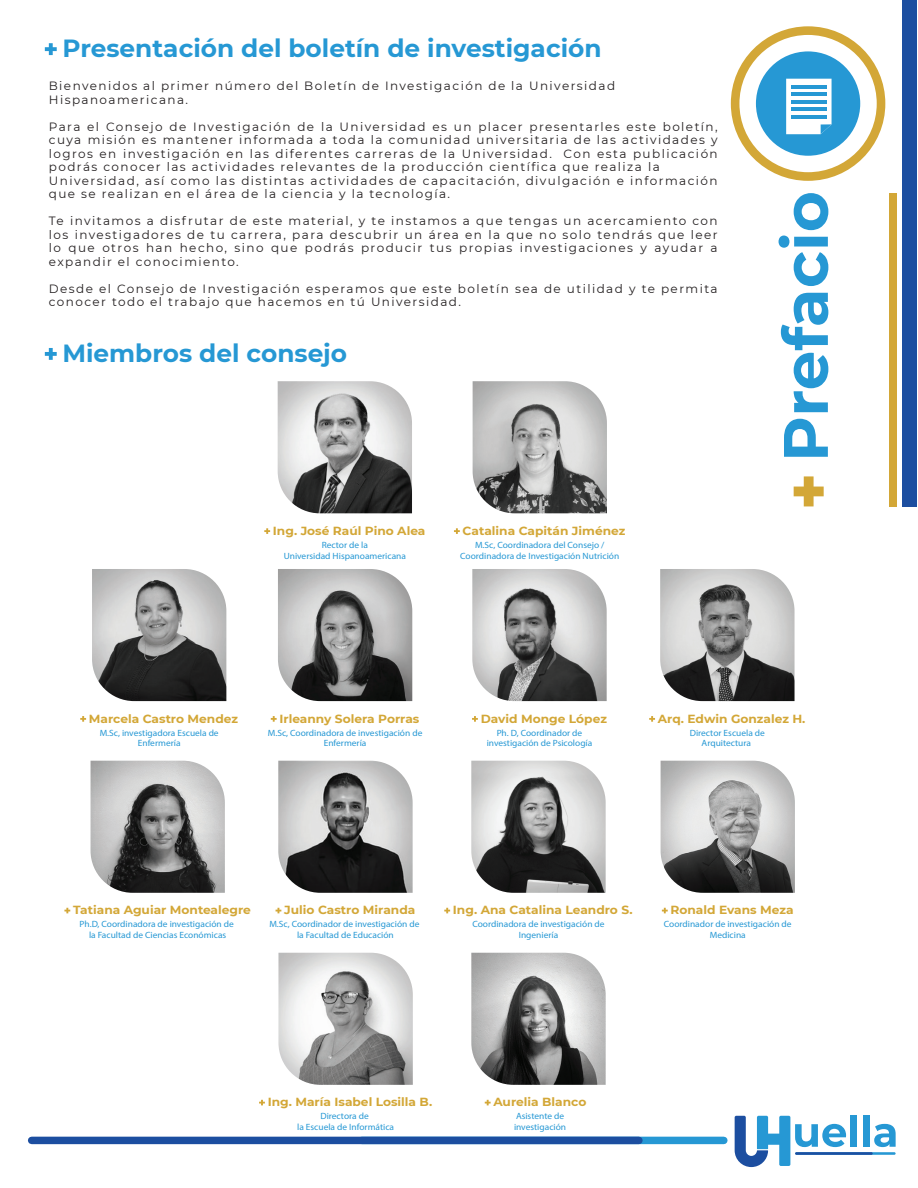
<style>
.page{position:relative;width:918px;height:1188px;background:#fff}
.page>*{position:absolute;margin:0;border:0;box-sizing:border-box;transform-origin:0 0}
.t1{font:700 62.7px "Montserrat";color:#2698d4}
.t2{font:700 24.75px "Montserrat";color:#2698d4}
.t3{font:12px/13.5px "Montserrat";letter-spacing:.12em;color:#231f20}
.t4{font:700 11.7px "Montserrat";color:#d3a737;scale:1.04 1}
.t5{font:9px/10.9px "Myriad Pro";color:#2698d4;text-align:center;scale:1.04 1}
</style>
<div class="page">
<div style="left:903px;top:0;width:14px;height:507px;background:#1c4ea0"></div>
<div style="left:889px;top:193px;width:8px;height:314px;background:#d3a737"></div>
<svg style="left:45px;top:43px;width:12px;height:12px"></svg>
<svg style="left:45px;top:348px;width:12px;height:12px"></svg>
<svg style="left:735px;top:1116px;width:111px;height:51px"></svg>
<div style="left:850px;top:1116px;width:7px;height:31px;background:#2698d4"></div>
<div style="left:863px;top:1116px;width:7px;height:31px;background:#2698d4"></div>
<svg style="left:874px;top:1124px;width:22px;height:23px"></svg>
<hr style="left:795px;top:1152px;width:101px;height:3px;background:#2698d4">
<hr style="left:795px;top:1152px;width:78px;height:3px;background:#1c4ea0">
<div style="left:362px;top:1137px;width:362px;height:7px;background:#2698d4"></div>
<div style="left:32px;top:1137px;width:607px;height:7px;background:#1c4ea0"></div>
<svg style="left:794px;top:476px;width:30px;height:30px"></svg>
<div style="left:756px;top:51px;width:104px;height:105px;background:#2698d4;border-radius:50%"></div>
<svg style="left:786px;top:79px;width:46px;height:55px;background:#e5f2f9"></svg>
<hr style="left:791px;top:85px;width:35px;height:3px;background:#2698d4">
<hr style="left:791px;top:92px;width:35px;height:4px;background:#2698d4">
<hr style="left:791px;top:100px;width:35px;height:3px;background:#2698d4">
<hr style="left:791px;top:107px;width:35px;height:4px;background:#2698d4">
<hr style="left:791px;top:115px;width:35px;height:4px;background:#2698d4">
<div style="left:731px;top:26px;width:154px;height:155px;border:9px solid #d3a737;border-radius:50%"></div>
<img style="left:278px;top:761px;width:135px;height:132px">
<svg style="left:276px;top:908px;width:5px;height:5px"></svg>
<img style="left:92px;top:569px;width:134px;height:132px">
<svg style="left:80px;top:716px;width:6px;height:6px"></svg>
<img style="left:278px;top:953px;width:135px;height:132px">
<svg style="left:259px;top:1100px;width:6px;height:5px"></svg>
<img style="left:660px;top:569px;width:135px;height:132px">
<svg style="left:649px;top:716px;width:6px;height:6px"></svg>
<img style="left:472px;top:569px;width:135px;height:132px">
<svg style="left:472px;top:716px;width:6px;height:6px"></svg>
<img style="left:471px;top:953px;width:135px;height:132px">
<svg style="left:485px;top:1100px;width:6px;height:5px"></svg>
<img style="left:473px;top:381px;width:134px;height:132px">
<svg style="left:454px;top:528px;width:6px;height:6px"></svg>
<img style="left:661px;top:761px;width:134px;height:132px">
<svg style="left:662px;top:908px;width:6px;height:5px"></svg>
<img style="left:91px;top:761px;width:134px;height:132px">
<svg style="left:64px;top:908px;width:6px;height:5px"></svg>
<img style="left:471px;top:761px;width:135px;height:132px">
<svg style="left:444px;top:908px;width:6px;height:5px"></svg>
<img style="left:278px;top:381px;width:134px;height:132px">
<svg style="left:264px;top:528px;width:6px;height:6px"></svg>
<img style="left:278px;top:569px;width:134px;height:132px">
<svg style="left:271px;top:716px;width:6px;height:6px"></svg>
<h2 class="t2" style="left:62px;top:30px;width:541px">Presentación del boletín de investigación</h2>
<p class="t3" style="left:49px;top:79px;width:568px">Bienvenidos al primer número del Boletín de Investigación de la Universidad<br>Hispanoamericana.</p>
<p class="t3" style="left:49px;top:119px;width:670px">Para el Consejo de Investigación de la Universidad es un placer presentarles este boletín, cuya misión es mantener informada a toda la comunidad universitaria de las actividades y logros en investigación en las diferentes carreras de la Universidad. Con esta publicación podrás conocer las actividades relevantes de la producción científica que realiza la Universidad, así como las distintas actividades de capacitación, divulgación e información que se realizan en el área de la ciencia y la tecnología.</p>
<p class="t3" style="left:49px;top:214px;width:670px;text-align:justify">Te invitamos a disfrutar de este material, y te instamos a que tengas un acercamiento con los investigadores de tu carrera, para descubrir un área en la que no solo tendrás que leer lo que otros han hecho, sino que podrás producir tus propias investigaciones y ayudar a expandir el conocimiento.</p>
<p class="t3" style="left:49px;top:281px;width:670px">Desde el Consejo de Investigación esperamos que este boletín sea de utilidad y te permita conocer todo el trabajo que hacemos en tú Universidad.</p>
<h2 class="t2" style="left:62px;top:335px;width:286px">Miembros del consejo</h2>
<p class="t4" style="left:273px;top:522px;width:148px">Ing. José Raúl Pino Alea</p>
<p class="t5" style="left:284px;top:539px;width:119px">Rector de la<br>Universidad Hispanoamericana</p>
<p class="t4" style="left:463px;top:522px;width:158px">Catalina Capitán Jiménez</p>
<p class="t5" style="left:460px;top:539px;width:154px">M.Sc, Coordinadora del Consejo /<br>Coordinadora de Investigación Nutrición</p>
<h1 class="t1" style="left:760px;top:462px;width:272px;rotate:-90deg">Prefacio</h1>
<p class="t4" style="left:89px;top:710px;width:145px">Marcela Castro Mendez</p>
<p class="t5" style="left:100px;top:727px;width:116px">M.Sc, investigadora Escuela de<br>Enfermería</p>
<p class="t4" style="left:279px;top:710px;width:136px">Irleanny Solera Porras</p>
<p class="t5" style="left:268px;top:727px;width:150px">M.Sc, Coordinadora de investigación de<br>Enfermería</p>
<p class="t4" style="left:481px;top:710px;width:123px">David Monge López</p>
<p class="t5" style="left:487px;top:727px;width:103px">Ph. D, Coordinador de investigación de Psicología</p>
<p class="t4" style="left:658px;top:710px;width:143px">Arq. Edwin Gonzalez H.</p>
<p class="t5" style="left:690px;top:727px;width:74px">Director Escuela de<br>Arquitectura</p>
<p class="t4" style="left:73px;top:902px;width:173px">Tatiana Aguiar Montealegre</p>
<p class="t5" style="left:80px;top:919px;width:150px">Ph.D, Coordinadora de investigación de la Facultad de Ciencias Económicas</p>
<p class="t4" style="left:284px;top:902px;width:128px">Julio Castro Miranda</p>
<p class="t5" style="left:269px;top:919px;width:146px">M.Sc, Coordinador de investigación de la Facultad de Educación</p>
<p class="t4" style="left:453px;top:902px;width:174px">Ing. Ana Catalina Leandro S.</p>
<p class="t5" style="left:472px;top:919px;width:129px">Coordinadora de investigación de<br>Ingeniería</p>
<p class="t4" style="left:671px;top:902px;width:120px">Ronald Evans Meza</p>
<p class="t5" style="left:664px;top:919px;width:124px">Coordinador de investigación de<br>Medicina</p>
<p class="t4" style="left:268px;top:1094px;width:160px">Ing. María Isabel Losilla B.</p>
<p class="t5" style="left:297px;top:1111px;width:95px">Directora de<br>la Escuela de Informática</p>
<p class="t4" style="left:493px;top:1094px;width:91px">Aurelia Blanco</p>
<p class="t5" style="left:514px;top:1111px;width:52px;text-align:left">Asistente de investigación</p>
</div>
